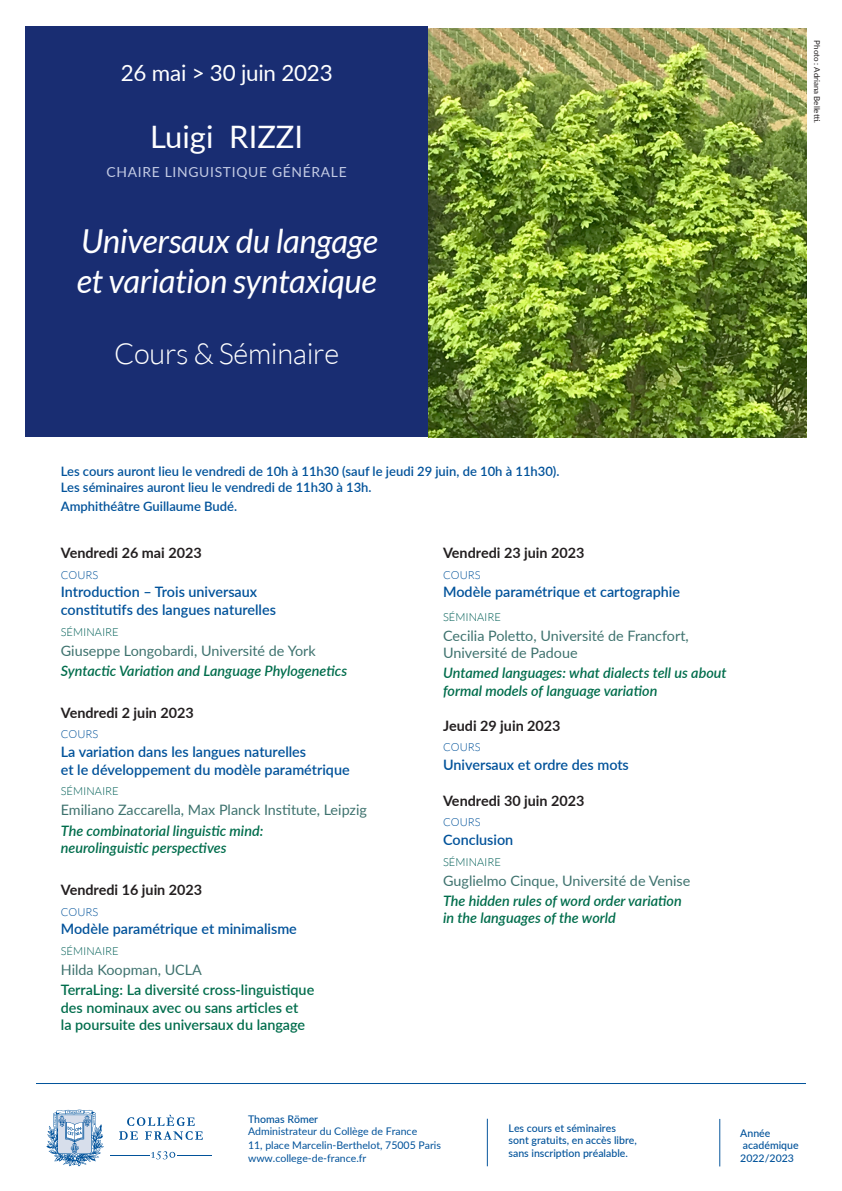
<style>
.page{position:relative;width:842px;height:1191px;background:#fff}
.page>*{position:absolute;margin:0;border:0;box-sizing:border-box;transform-origin:0 0}
.cadre_titre{font:italic 33px/39.6px "Lato";letter-spacing:-.01em;color:#fff}
.cadre_nom{font:30.9px "Lato";color:#fff}
.cadre_titre-2{font:300 29px "Lato";letter-spacing:-.01em;color:#fff}
.cadre_dates{font:22.4px "Lato";letter-spacing:-.01em;color:#fff}
.t1{font:600 14.4px/17.2px "Lato";color:#01529a}
.t2{font:italic 600 14.4px/17.2px "Lato";color:#016d4c}
.t3{font:14.4px/17.2px "Lato";color:#3e726e}
.t4{font:700 14.4px "Lato";color:#231f20}
.t5{font:600 14.4px/17.2px "Lato";color:#016d4c}
.cadre_chaire{font:13.9px "Lato";letter-spacing:.05em;color:#c3cbe4}
.COURS_NOISETTE{font:600 13px/15.6px "Lato";color:#01529a}
.t6{font:300 11.1px "Lato";color:#015f57}
.t7{font:300 11.1px "Lato";color:#01529a}
.t8{font:500 10.5px/12.6px "Lato";color:#01529a}
.t9{font:10.5px "Lato";color:#01529a}
.COURS_CORPS{font:8px "Lato";color:#231f20}
</style>
<div class="page">
<svg style="left:46px;top:1109px;width:58px;height:57px"></svg>
<svg style="left:151px;top:1151px;width:24px;height:8px"></svg>
<hr style="left:110px;top:1154px;width:39px;height:1px;background:#01529a">
<hr style="left:178px;top:1154px;width:34px;height:1px;background:#01529a">
<svg style="left:119px;top:1114px;width:84px;height:26px"></svg>
<hr style="left:487px;top:1118px;width:1px;height:48px;background:#01529a">
<hr style="left:719px;top:1118px;width:1px;height:48px;background:#01529a">
<hr style="left:36px;top:1083px;width:770px;height:1px;background:#01529a">
<div style="left:26px;top:27px;width:402px;height:410px;background:#192d72"></div>
<img style="left:428px;top:28px;width:378px;height:409px">
<p class="cadre_dates" style="left:121px;top:57px;width:213px">26 mai &gt; 30 juin 2023</p>
<p class="cadre_nom" style="left:150px;top:114px;width:154px">Luigi RIZZI</p>
<p class="cadre_chaire" style="left:107px;top:162px;width:242px">CHAIRE LINGUISTIQUE GÉNÉRALE</p>
<p class="cadre_titre" style="left:77px;top:222px;width:303px">Universaux du langage et variation syntaxique</p>
<p class="cadre_titre-2" style="left:114px;top:338px;width:227px">Cours &amp; Séminaire</p>
<p class="COURS_CORPS" style="left:823px;top:40px;width:84px;rotate:90deg">Photo : Adriana Belletti.</p>
<p class="COURS_NOISETTE" style="left:61px;top:463px;width:500px">Les cours auront lieu le vendredi de 10h à 11h30 (sauf le jeudi 29 juin, de 10h à 11h30).<br>Les séminaires auront lieu le vendredi de 11h30 à 13h.</p>
<p class="COURS_NOISETTE" style="left:61px;top:497px;width:178px">Amphithéâtre Guillaume Budé.</p>
<p class="t4" style="left:61px;top:542px;width:142px">Vendredi 26 mai 2023</p>
<p class="t7" style="left:61px;top:569px;width:39px">COURS</p>
<p class="t1" style="left:61px;top:583px;width:217px">Introduction – Trois universaux constitutifs des langues naturelles</p>
<p class="t6" style="left:61px;top:625px;width:59px">SÉMINAIRE</p>
<p class="t3" style="left:61px;top:641px;width:256px">Giuseppe Longobardi, Université de York</p>
<p class="t2" style="left:61px;top:661px;width:288px">Syntactic Variation and Language Phylogenetics</p>
<p class="t4" style="left:61px;top:702px;width:135px">Vendredi 2 juin 2023</p>
<p class="t7" style="left:61px;top:728px;width:39px">COURS</p>
<p class="t1" style="left:61px;top:743px;width:290px">La variation dans les langues naturelles<br>et le développement du modèle paramétrique</p>
<p class="t6" style="left:61px;top:785px;width:59px">SÉMINAIRE</p>
<p class="t3" style="left:61px;top:801px;width:308px">Emiliano Zaccarella, Max Planck Institute, Leipzig</p>
<p class="t2" style="left:61px;top:821px;width:204px">The combinatorial linguistic mind: neurolinguistic perspectives</p>
<p class="t4" style="left:61px;top:879px;width:143px">Vendredi 16 juin 2023</p>
<p class="t7" style="left:61px;top:905px;width:39px">COURS</p>
<p class="t1" style="left:61px;top:920px;width:238px">Modèle paramétrique et minimalisme</p>
<p class="t6" style="left:61px;top:945px;width:59px">SÉMINAIRE</p>
<p class="t3" style="left:61px;top:960px;width:143px">Hilda Koopman, UCLA</p>
<p class="t5" style="left:61px;top:981px;width:255px">TerraLing: La diversité cross-linguistique des nominaux avec ou sans articles et<br>la poursuite des universaux du langage</p>
<p class="t4" style="left:443px;top:542px;width:143px">Vendredi 23 juin 2023</p>
<p class="t7" style="left:443px;top:569px;width:39px">COURS</p>
<p class="t1" style="left:443px;top:583px;width:238px">Modèle paramétrique et cartographie</p>
<p class="t6" style="left:443px;top:611px;width:59px">SÉMINAIRE</p>
<p class="t3" style="left:443px;top:626px;width:247px">Cecilia Poletto, Université de Francfort,<br>Université de Padoue</p>
<p class="t2" style="left:443px;top:664px;width:285px">Untamed languages: what dialects tell us about formal models of language variation</p>
<p class="t4" style="left:443px;top:715px;width:119px">Jeudi 29 juin 2023</p>
<p class="t7" style="left:443px;top:741px;width:39px">COURS</p>
<p class="t1" style="left:443px;top:755px;width:187px">Universaux et ordre des mots</p>
<p class="t4" style="left:443px;top:790px;width:143px">Vendredi 30 juin 2023</p>
<p class="t7" style="left:443px;top:816px;width:39px">COURS</p>
<p class="t1" style="left:443px;top:830px;width:72px">Conclusion</p>
<p class="t6" style="left:443px;top:856px;width:59px">SÉMINAIRE</p>
<p class="t3" style="left:443px;top:871px;width:249px">Guglielmo Cinque, Université de Venise</p>
<p class="t2" style="left:443px;top:891px;width:240px">The hidden rules of word order variation in the languages of the world</p>
<p class="t8" style="left:248px;top:1112px;width:72px">Thomas Römer</p>
<p class="t9" style="left:248px;top:1124px;width:171px">Administrateur du Collège de France</p>
<p class="t9" style="left:248px;top:1138px;width:194px">11, place Marcelin-Berthelot, 75005 Paris</p>
<p class="t9" style="left:248px;top:1150px;width:120px">www.college-de-france.fr</p>
<p class="t8" style="left:509px;top:1121px;width:130px">Les cours et séminaires sont gratuits, en accès libre, sans inscription préalable.</p>
<p class="t8" style="left:740px;top:1126px;width:60px">Année académique</p>
<p class="t8" style="left:740px;top:1151px;width:55px">2022/2023</p>
</div>
